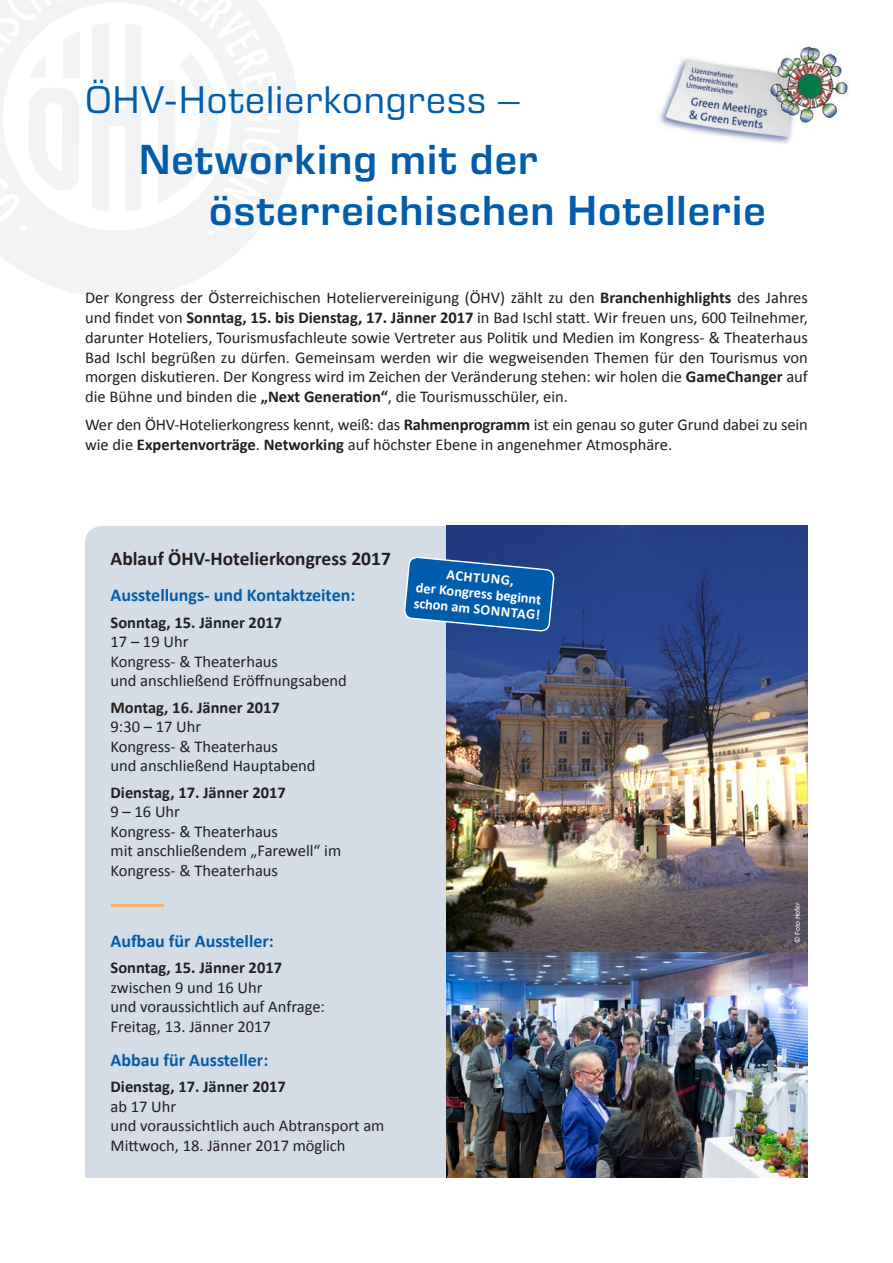
<style>
.page{position:relative;width:893px;height:1263px;background:#fff}
.page>*{position:absolute;margin:0;border:0;box-sizing:border-box;transform-origin:0 0}
.t1{font:600 42.9px/51.4px "Eurostile Next LT Pro";letter-spacing:.025em;color:#015dab}
.t2{font:39.3px "Eurostile Next LT Pro";letter-spacing:.025em;color:#015dab}
.t3{font:700 19.5px "Calibri";color:#231f20}
.t4{font:700 18px "Calibri";color:#015dab}
.t5{font:16.5px/19.5px "Calibri";color:#231f20}
.t6{font:700 16.5px "Calibri";color:#231f20}
.t7{font:700 14.4px/15.9px "Calibri";color:#fff;text-align:center}
.t8{font:7.5px "Calibri";color:#fff}
.s1{font-weight:700}
</style>
<div class="page">
<div style="left:85px;top:526px;width:361px;height:652px;background:#d4dce5"></div>
<img style="left:446px;top:526px;width:362px;height:652px">
<img style="left:659px;top:46px;width:189px;height:98px">
<svg style="left:403px;top:556px;width:152px;height:83px;background:#256aad"></svg>
<hr style="left:111px;top:904px;width:53px;height:3px;background:#fab05f">
<h2 class="t2" style="left:85px;top:78px;width:436px">ÖHV-Hotelierkongress –</h2>
<h1 class="t1" style="left:209px;top:134px;width:558px;text-indent:-70px">Networking mit der österreichischen Hotellerie</h1>
<p class="t5" style="left:85px;top:287px;width:724px;text-align:justify">Der Kongress der Österreichischen Hoteliervereinigung (ÖHV) zählt zu den <span class="s1">Branchenhighlights</span> des Jahres und findet von <span class="s1">Sonntag, 15. bis Dienstag, 17. Jänner 2017</span> in Bad Ischl statt. Wir freuen uns, 600 Teilnehmer, darunter Hoteliers, Tourismusfachleute sowie Vertreter aus Politik und Medien im Kongress- &amp; Theaterhaus Bad Ischl begrüßen zu dürfen. Gemeinsam werden wir die wegweisenden Themen für den Tourismus von morgen diskutieren. Der Kongress wird im Zeichen der Veränderung stehen: wir holen die <span class="s1">GameChanger</span> auf die Bühne und binden die <span class="s1">„Next Generation“</span>, die Tourismusschüler, ein.</p>
<p class="t5" style="left:85px;top:414px;width:724px">Wer den ÖHV-Hotelierkongress kennt, weiß: das <span class="s1">Rahmenprogramm</span> ist ein genau so guter Grund dabei zu sein wie die <span class="s1">Expertenvorträge</span>. <span class="s1">Networking</span> auf höchster Ebene in angenehmer Atmosphäre.</p>
<p class="t3" style="left:111px;top:546px;width:282px">Ablauf ÖHV-Hotelierkongress 2017</p>
<p class="t4" style="left:111px;top:584px;width:246px">Ausstellungs- und Kontaktzeiten:</p>
<p class="t6" style="left:111px;top:612px;width:173px">Sonntag, 15. Jänner 2017</p>
<p class="t5" style="left:111px;top:631px;width:238px">17 – 19 Uhr<br>Kongress- &amp; Theaterhaus<br>und anschließend Eröffnungsabend</p>
<p class="t6" style="left:111px;top:697px;width:171px">Montag, 16. Jänner 2017</p>
<p class="t5" style="left:111px;top:716px;width:207px">9:30 – 17 Uhr<br>Kongress- &amp; Theaterhaus<br>und anschließend Hauptabend</p>
<p class="t6" style="left:111px;top:782px;width:177px">Dienstag, 17. Jänner 2017</p>
<p class="t5" style="left:111px;top:801px;width:232px">9 – 16 Uhr<br>Kongress- &amp; Theaterhaus<br>mit anschließendem „Farewell“ im<br>Kongress- &amp; Theaterhaus</p>
<p class="t4" style="left:111px;top:930px;width:165px">Aufbau für Aussteller:</p>
<p class="t6" style="left:111px;top:958px;width:173px">Sonntag, 15. Jänner 2017</p>
<p class="t5" style="left:111px;top:977px;width:216px">zwischen 9 und 16 Uhr<br>und voraussichtlich auf Anfrage:<br>Freitag, 13. Jänner 2017</p>
<p class="t4" style="left:111px;top:1049px;width:159px">Abbau für Aussteller:</p>
<p class="t6" style="left:111px;top:1077px;width:177px">Dienstag, 17. Jänner 2017</p>
<p class="t5" style="left:111px;top:1096px;width:275px">ab 17 Uhr<br>und voraussichtlich auch Abtransport am<br>Mittwoch, 18. Jänner 2017 möglich</p>
<p class="t7" style="left:417px;top:563px;width:129px;rotate:5deg">ACHTUNG,<br>der Kongress beginnt schon am SONNTAG!</p>
<p class="t8" style="left:793px;top:943px;width:42px;rotate:-90deg">© Foto Hofer</p>
</div>
